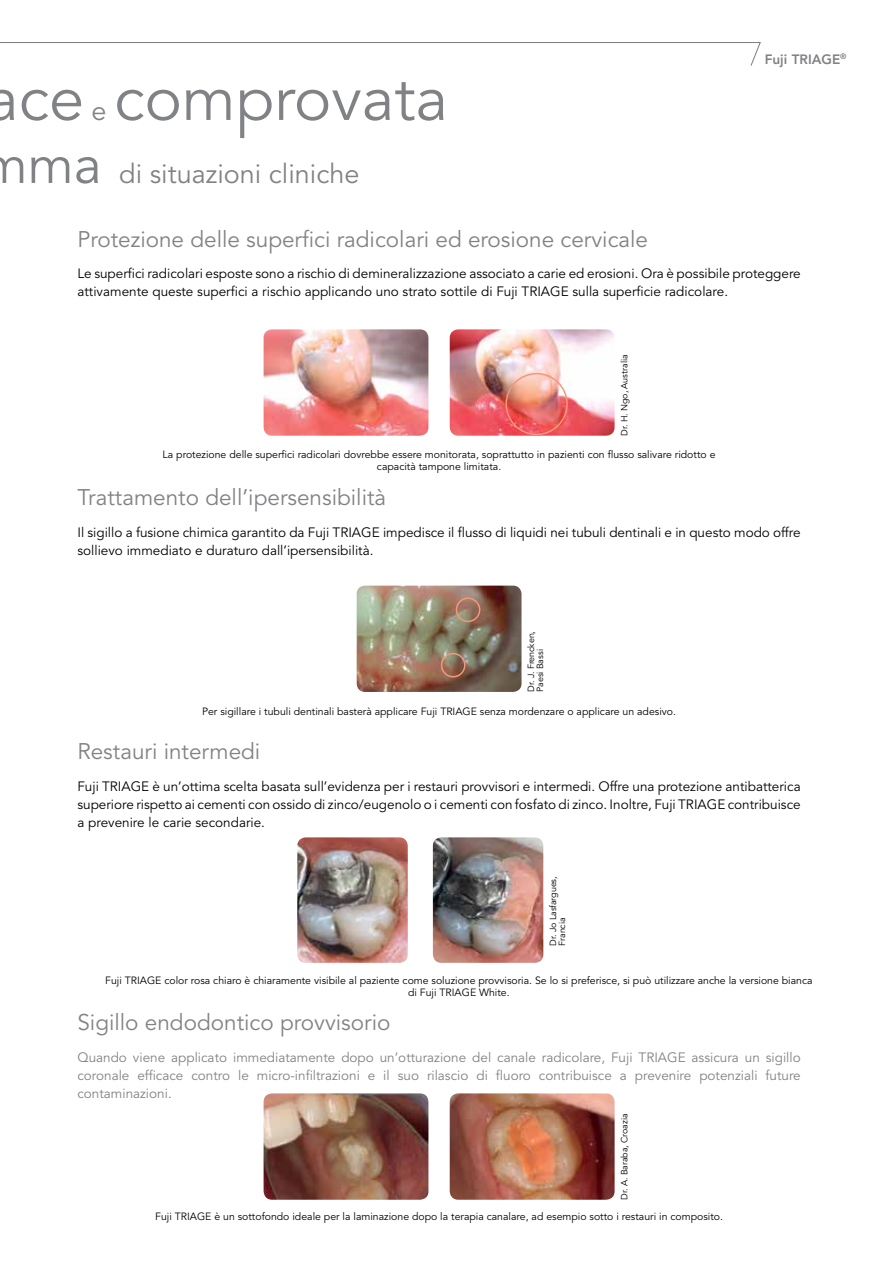
<style>
.page{position:relative;width:885px;height:1263px;background:#fff}
.page>*{position:absolute;margin:0;border:0;box-sizing:border-box;transform-origin:0 0}
.t1{font:63px "Avenir LT Std";color:#808285}
.t2{font:27px "Avenir LT Std";color:#808285}
.t3{font:22.5px "Avenir LT Std";color:#808285}
.t4{font:13.5px/18px "Avenir LT Std";color:#000}
.t5{font:13.5px/18px "Avenir LT Std";color:#808285;text-align:justify}
.t6{font:800 13.5px "Avenir LT Std";color:#808285}
.t7{font:10.5px/12px "Avenir LT Std";color:#000;text-align:center}
.t8{font:9px/9px "Avenir LT Std";letter-spacing:-.01em;color:#000}
.s1{font-size:54px}
</style>
<div class="page">
<svg style="left:0;top:42px;width:761px;height:24px"></svg>
<img style="left:449px;top:329px;width:165px;height:107px">
<img style="left:263px;top:329px;width:165px;height:107px">
<img style="left:356px;top:586px;width:165px;height:106px">
<img style="left:449px;top:1093px;width:165px;height:107px">
<img style="left:263px;top:1093px;width:165px;height:107px">
<img style="left:297px;top:837px;width:111px;height:126px">
<img style="left:433px;top:837px;width:110px;height:126px">
<div style="left:505px;top:373px;width:62px;height:62px;border:2px solid #f79679;border-radius:50%"></div>
<div style="left:455px;top:597px;width:25px;height:25px;border:2px solid #f79679;border-radius:50%"></div>
<div style="left:441px;top:653px;width:24px;height:24px;border:2px solid #f79679;border-radius:50%"></div>
<h1 class="t1" style="left:114px;top:62px;width:335px">comprovata</h1>
<h2 class="t2" style="left:-18px;top:158px;width:379px"><span class="s1">mma</span> di situazioni cliniche</h2>
<h1 class="t1" style="left:-14px;top:62px;width:100px">ace</h1>
<h2 class="t2" style="left:92px;top:95px;width:17px">e</h2>
<h3 class="t3" style="left:77px;top:226px;width:572px">Protezione delle superfici radicolari ed erosione cervicale</h3>
<p class="t6" style="left:764px;top:51px;width:83px">Fuji TRIAGE<sup>®</sup></p>
<p class="t4" style="left:77px;top:265px;width:724px">Le superfici radicolari esposte sono a rischio di demineralizzazione associato a carie ed erosioni. Ora è possibile proteggere attivamente queste superfici a rischio applicando uno strato sottile di Fuji TRIAGE sulla superficie radicolare.</p>
<p class="t8" style="left:620px;top:436px;width:83px;rotate:-90deg">Dr. H. Ngo, Australia</p>
<p class="t7" style="left:163px;top:449px;width:554px">La protezione delle superfici radicolari dovrebbe essere monitorata, soprattutto in pazienti con flusso salivare ridotto e capacità tampone limitata.</p>
<h3 class="t3" style="left:77px;top:484px;width:310px">Trattamento dell’ipersensibilità</h3>
<p class="t4" style="left:77px;top:523px;width:724px">Il sigillo a fusione chimica garantito da Fuji TRIAGE impedisce il flusso di liquidi nei tubuli dentinali e in questo modo offre sollievo immediato e duraturo dall’ipersensibilità.</p>
<p class="t8" style="left:526px;top:692px;width:62px;rotate:-90deg">Dr. J. Frencken,<br>Paesi Bassi</p>
<p class="t7" style="left:202px;top:706px;width:475px">Per sigillare i tubuli dentinali basterà applicare Fuji TRIAGE senza mordenzare o applicare un adesivo.</p>
<h3 class="t3" style="left:77px;top:738px;width:184px">Restauri intermedi</h3>
<p class="t4" style="left:77px;top:777px;width:724px;text-align:justify">Fuji TRIAGE è un’ottima scelta basata sull’evidenza per i restauri provvisori e intermedi. Offre una protezione antibatterica superiore rispetto ai cementi con ossido di zinco/eugenolo o i cementi con fosfato di zinco. Inoltre, Fuji TRIAGE contribuisce a prevenire le carie secondarie.</p>
<p class="t8" style="left:548px;top:946px;width:71px;rotate:-90deg">Dr. Jo Lasfargues,<br>Francia</p>
<p class="t7" style="left:105px;top:974px;width:708px">Fuji TRIAGE color rosa chiaro è chiaramente visibile al paziente come soluzione provvisoria. Se lo si preferisce, si può utilizzare anche la versione bianca di Fuji TRIAGE White.</p>
<h3 class="t3" style="left:77px;top:1009px;width:314px">Sigillo endodontico provvisorio</h3>
<p class="t5" style="left:77px;top:1048px;width:724px">Quando viene applicato immediatamente dopo un’otturazione del canale radicolare, Fuji TRIAGE assicura un sigillo coronale efficace contro le micro-infiltrazioni e il suo rilascio di fluoro contribuisce a prevenire potenziali future contaminazioni.</p>
<p class="t8" style="left:620px;top:1200px;width:88px;rotate:-90deg">Dr. A. Baraba, Croazia</p>
<p class="t7" style="left:155px;top:1211px;width:569px">Fuji TRIAGE è un sottofondo ideale per la laminazione dopo la terapia canalare, ad esempio sotto i restauri in composito.</p>
</div>
